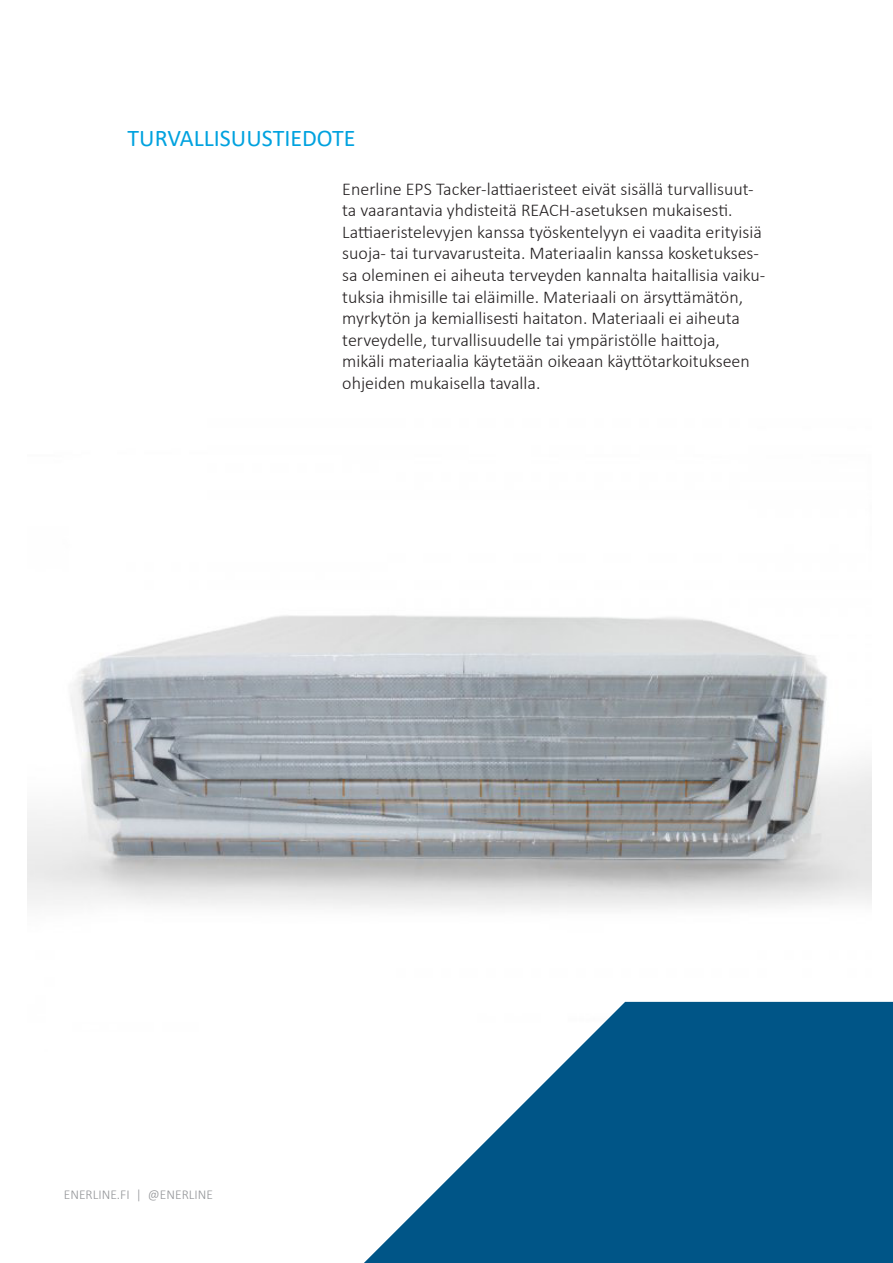
<style>
.page{position:relative;width:893px;height:1263px;background:#fff}
.page>*{position:absolute;margin:0;border:0;box-sizing:border-box;transform-origin:0 0}
.t1{font:24px "Calibri";color:#00a2df}
.t2{font:300 18px/21.6px "Calibri";color:#231f20}
.t3{font:300 13.5px "Calibri";color:#939598}
</style>
<div class="page">
<img style="left:28px;top:615px;width:844px;height:387px">
<svg style="left:364px;top:1002px;width:529px;height:261px;fill:#005587"></svg>
<p class="t1" style="left:128px;top:121px;width:229px">TURVALLISUUSTIEDOTE</p>
<p class="t2" style="left:342px;top:178px;width:425px">Enerline EPS Tacker-lattiaeristeet eivät sisällä turvallisuut&shy;ta vaarantavia yhdisteitä REACH-asetuksen mukaisesti.<br>Lattiaeristelevyjen kanssa työskentelyyn ei vaadita erityisiä suoja- tai turvavarusteita. Materiaalin kanssa kosketukses&shy;sa oleminen ei aiheuta terveyden kannalta haitallisia vaiku&shy;tuksia ihmisille tai eläimille. Materiaali on ärsyttämätön, myrkytön ja kemiallisesti haitaton. Materiaali ei aiheuta terveydelle, turvallisuudelle tai ympäristölle haittoja, mikäli materiaalia käytetään oikeaan käyttötarkoitukseen ohjeiden mukaisella tavalla.</p>
<p class="t3" style="left:64px;top:1186px;width:151px">ENERLINE.FI | @ENERLINE</p>
</div>
